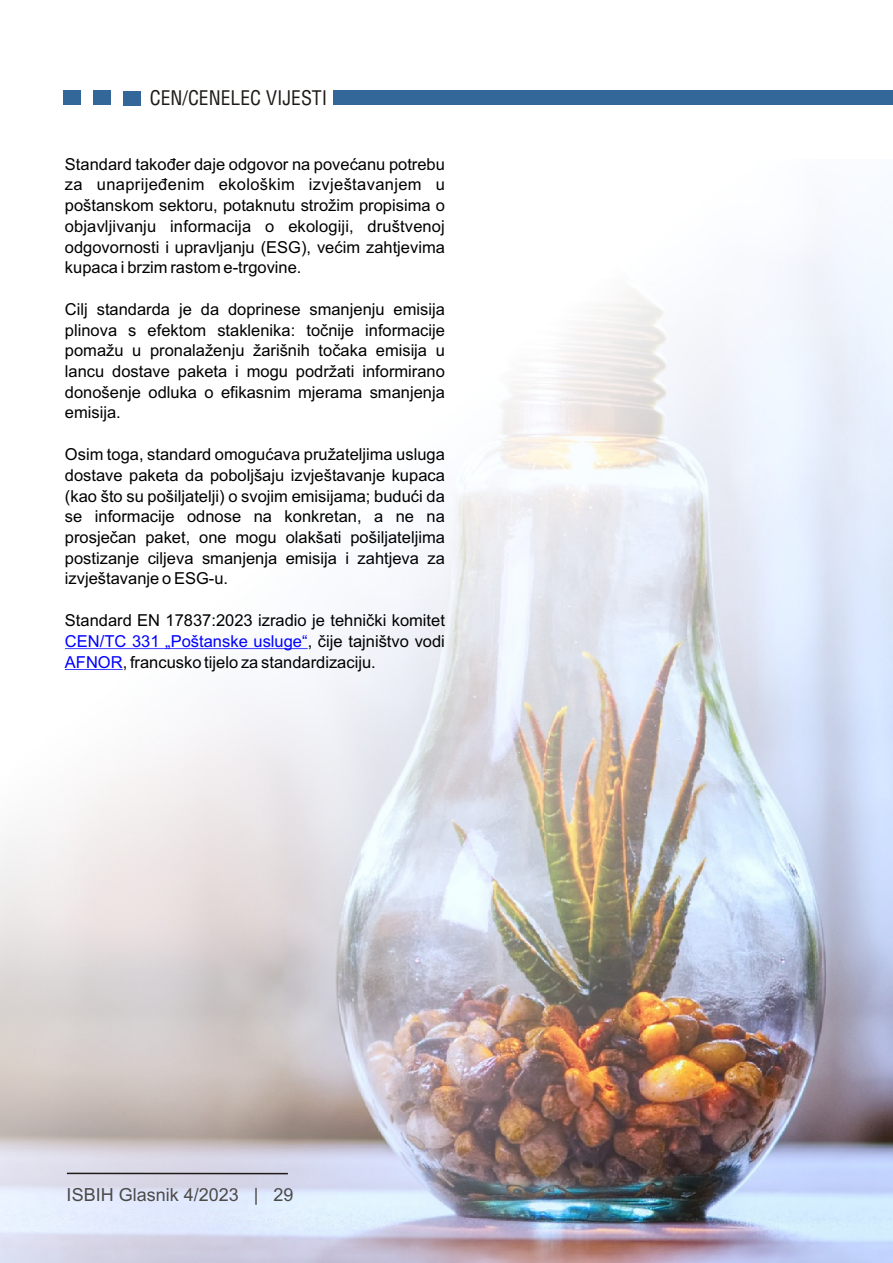
<style>
.page{position:relative;width:893px;height:1263px;background:#fff}
.page>*{position:absolute;margin:0;border:0;box-sizing:border-box;transform-origin:0 0}
.t1{font:condensed 19.65px "Helvetica";color:#1f1a17}
.t2{font:18px "Arial";color:#4d4a47}
.t3{font:16.5px/20.7px "Arial";color:#000;text-align:justify}
.s1{color:#00f}
</style>
<div class="page">
<img style="left:0;top:204px;width:893px;height:1059px">
<hr style="left:65px;top:648px;width:243px;height:1px;background:#00f">
<hr style="left:65px;top:669px;width:58px;height:1px;background:#00f">
<div style="left:321px;top:90px;width:572px;height:15px;background:#369"></div>
<div style="left:142px;top:87px;width:191px;height:20px;background:#fff"></div>
<hr style="left:67px;top:1173px;width:221px;height:1px;background:#1f1a17">
<div style="left:124px;top:91px;width:17px;height:15px;background:#369"></div>
<div style="left:93px;top:90px;width:17px;height:15px;background:#369"></div>
<div style="left:63px;top:90px;width:17px;height:15px;background:#369"></div>
<p class="t1" style="left:150px;top:90px;width:179px">CEN/CENELEC VIJESTI</p>
<p class="t3" style="left:65px;top:155px;width:381px">Standard također daje odgovor na povećanu potrebu za unaprijeđenim ekološkim izvještavanjem u poštanskom sektoru, potaknutu strožim propisima o objavljivanju informacija o ekologiji, društvenoj odgovornosti i upravljanju (ESG), većim zahtjevima kupaca i brzim rastom e-trgovine.</p>
<p class="t3" style="left:65px;top:300px;width:381px">Cilj standarda je da doprinese smanjenju emisija plinova s efektom staklenika: točnije informacije pomažu u pronalaženju žarišnih točaka emisija u lancu dostave paketa i mogu podržati informirano donošenje odluka o efikasnim mjerama smanjenja emisija.</p>
<p class="t3" style="left:65px;top:446px;width:381px">Osim toga, standard omogućava pružateljima usluga dostave paketa da poboljšaju izvještavanje kupaca (kao što su pošiljatelji) o svojim emisijama; budući da se informacije odnose na konkretan, a ne na prosječan paket, one mogu olakšati pošiljateljima postizanje ciljeva smanjenja emisija i zahtjeva za izvještavanje o ESG-u.</p>
<p class="t3" style="left:65px;top:611px;width:381px">Standard EN 17837:2023 izradio je tehnički komitet <span class="s1">CEN/TC 331 „Poštanske usluge“</span>, čije tajništvo vodi <span class="s1">AFNOR</span>, francusko tijelo za standardizaciju.</p>
<p class="t2" style="left:67px;top:1187px;width:228px">ISBIH Glasnik 4/2023 | 29</p>
</div>
